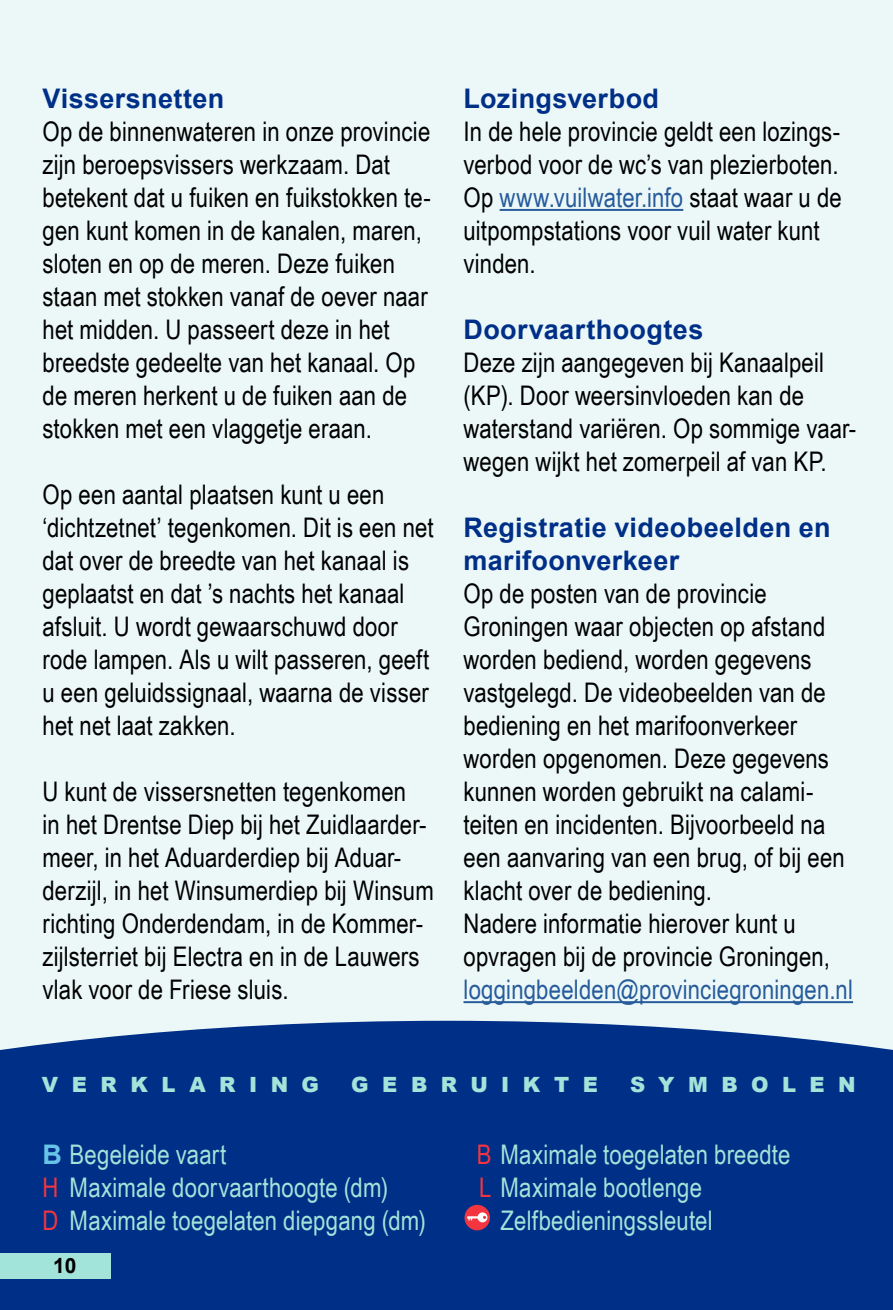
<style>
.page{position:relative;width:893px;height:1310px;background:#ecf8f8}
.page>*{position:absolute;margin:0;border:0;box-sizing:border-box;transform-origin:0 0}
.t1{font:27px/33px "Arial Narrow";letter-spacing:.005em;color:#000}
.t2{font:27px/33px "Arial Narrow";letter-spacing:.005em;color:#a2e4d9}
.t3{font:700 27px/33px "Arial";letter-spacing:.015em;color:#002f87}
.t4{font:27px "Arial Narrow";letter-spacing:.005em;color:#275b9b}
.t5{font:900 21px "Arial";letter-spacing:.645em;color:#a2e4d9}
.t6{font:700 21px "Arial";color:#000}
.s1{color:#275b9b}
.s2{font-family:"Arial";font-weight:700;color:#68c3e8}
.s3{color:#f33540}
</style>
<div class="page">
<div style="left:0;top:1020px;width:893px;height:290px;background:#002f87"></div>
<div style="left:0;top:1253px;width:111px;height:25px;background:#a2e4d9"></div>
<hr style="left:500px;top:209px;width:183px;height:2px;background:#275b9b">
<hr style="left:463px;top:1001px;width:390px;height:2px;background:#275b9b">
<svg style="left:464px;top:1204px;width:26px;height:26px"></svg>
<svg style="left:467px;top:1212px;width:20px;height:10px"></svg>
<p class="t3" style="left:43px;top:82px;width:183px">Vissersnetten</p>
<p class="t1" style="left:43px;top:114px;width:390px">Op de binnenwateren in onze provincie zijn beroepsvissers werkzaam. Dat betekent dat u fuiken en fuikstokken te&shy;gen kunt komen in de kanalen, maren, sloten en op de meren. Deze fuiken staan met stokken vanaf de oever naar het midden. U passeert deze in het breedste gedeelte van het kanaal. Op de meren herkent u de fuiken aan de stokken met een vlaggetje eraan.</p>
<p class="t1" style="left:43px;top:477px;width:393px">Op een aantal plaatsen kunt u een ‘dichtzetnet’ tegenkomen. Dit is een net dat over de breedte van het kanaal is geplaatst en dat ’s nachts het kanaal afsluit. U wordt gewaarschuwd door rode lampen. Als u wilt passeren, geeft u een geluidssignaal, waarna de visser het net laat zakken.</p>
<p class="t1" style="left:43px;top:774px;width:393px">U kunt de vissersnetten tegenkomen<br>in het Drentse Diep bij het Zuidlaarder&shy;meer, in het Aduarderdiep bij Aduar&shy;derzijl, in het Winsumerdiep bij Winsum richting Onderdendam, in de Kommer&shy;zijlsterriet bij Electra en in de Lauwers vlak voor de Friese sluis.</p>
<p class="t3" style="left:463px;top:82px;width:197px">Lozingsverbod</p>
<p class="t1" style="left:463px;top:114px;width:380px">In de hele provincie geldt een lozings&shy;verbod voor de wc’s van plezierboten.<br>Op <span class="s1">www.vuilwater.info</span> staat waar u de uitpompstations voor vuil water kunt vinden.</p>
<p class="t3" style="left:463px;top:313px;width:241px">Doorvaarthoogtes</p>
<p class="t1" style="left:463px;top:345px;width:394px">Deze zijn aangegeven bij Kanaalpeil (KP). Door weersinvloeden kan de waterstand variëren. Op sommige vaar&shy;wegen wijkt het zomerpeil af van KP.</p>
<p class="t3" style="left:463px;top:511px;width:369px">Registratie videobeelden en marifoonverkeer</p>
<p class="t1" style="left:463px;top:576px;width:383px">Op de posten van de provincie Groningen waar objecten op afstand worden bediend, worden gegevens vastgelegd. De videobeelden van de bediening en het marifoonverkeer worden opgenomen. Deze gegevens kunnen worden gebruikt na calami&shy;teiten en incidenten. Bijvoorbeeld na een aanvaring van een brug, of bij een klacht over de bediening.<br>Nadere informatie hierover kunt u opvragen bij de provincie Groningen,</p>
<p class="t4" style="left:463px;top:970px;width:391px">loggingbeelden@provinciegroningen.nl</p>
<p class="t5" style="left:42px;top:1068px;width:279px">VERKLARING</p>
<p class="t5" style="left:351px;top:1068px;width:248px">GEBRUIKTE</p>
<p class="t5" style="left:630px;top:1068px;width:227px">SYMBOLEN</p>
<p class="t2" style="left:43px;top:1137px;width:385px"><span class="s2">B</span> Begeleide vaart<br><span class="s3">H</span> Maximale doorvaarthoogte (dm)<br><span class="s3">D</span> Maximale toegelaten diepgang (dm)</p>
<p class="t2" style="left:477px;top:1137px;width:315px"><span class="s3">B</span> Maximale toegelaten breedte</p>
<p class="t2" style="left:479px;top:1170px;width:224px"><span class="s3">L</span> Maximale bootlenge</p>
<p class="t2" style="left:500px;top:1203px;width:214px">Zelfbedieningssleutel</p>
<p class="t6" style="left:53px;top:1251px;width:25px">10</p>
</div>
